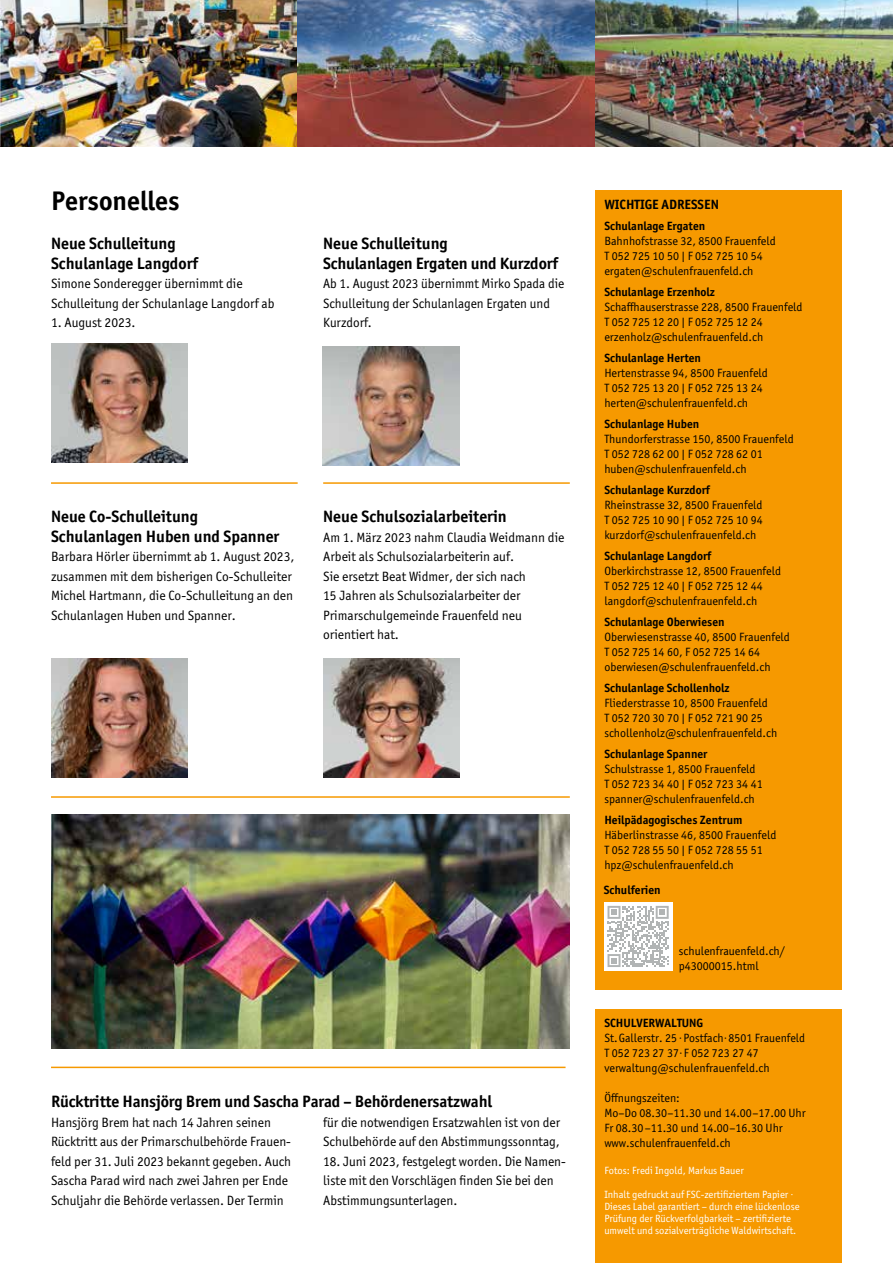
<style>
.page{position:relative;width:893px;height:1263px;background:#fff}
.page>*{position:absolute;margin:0;border:0;box-sizing:border-box;transform-origin:0 0}
.t1{font:700 27px "Officina Sans ITC Pro";color:#000}
.t2{font:700 16.5px/19.5px "Officina Sans ITC Pro";color:#000}
.t3{font:13.5px/19.5px "Officina Sans ITC Pro";color:#000}
.t4{font:700 13.5px "Officina Sans ITC Pro";color:#000}
.t5{font:12px/15px "Officina Sans ITC Pro";color:#000}
.t6{font:700 12px "Officina Sans ITC Pro";color:#000}
.t7{font:10.5px/12px "Officina Sans ITC Pro";color:#fff}
</style>
<div class="page">
<hr style="left:51px;top:482px;width:247px;height:2px;background:#f69900">
<img style="left:1px;top:0;width:297px;height:147px">
<img style="left:298px;top:0;width:297px;height:147px">
<img style="left:595px;top:0;width:298px;height:147px">
<img style="left:0;top:0;width:1px;height:147px">
<div style="left:595px;top:190px;width:247px;height:800px;background:#f69900"></div>
<div style="left:595px;top:1010px;width:247px;height:253px;background:#f69900"></div>
<div style="left:604px;top:902px;width:68px;height:69px;background:#fff"></div>
<svg style="left:607px;top:906px;width:62px;height:61px"></svg>
<img style="left:51px;top:344px;width:136px;height:119px">
<img style="left:323px;top:659px;width:136px;height:119px">
<img style="left:323px;top:347px;width:136px;height:119px">
<img style="left:51px;top:659px;width:136px;height:119px">
<hr style="left:323px;top:482px;width:247px;height:2px;background:#f69900">
<hr style="left:51px;top:796px;width:519px;height:2px;background:#f69900">
<img style="left:51px;top:814px;width:519px;height:235px">
<hr style="left:51px;top:1067px;width:515px;height:1px;background:#f69900">
<h1 class="t1" style="left:51px;top:184px;width:130px">Personelles</h1>
<h2 class="t2" style="left:51px;top:233px;width:149px">Neue Schulleitung<br>Schulanlage Langdorf</h2>
<p class="t3" style="left:51px;top:274px;width:225px">Simone Sonderegger übernimmt die<br>Schulleitung der Schulanlage Langdorf ab</p>
<p class="t3" style="left:51px;top:313px;width:86px">1. August 2023.</p>
<h2 class="t2" style="left:323px;top:233px;width:237px">Neue Schulleitung<br>Schulanlagen Ergaten und Kurzdorf</h2>
<p class="t3" style="left:323px;top:274px;width:243px">Ab 1. August 2023 übernimmt Mirko Spada die<br>Schulleitung der Schulanlagen Ergaten und<br>Kurzdorf.</p>
<h2 class="t2" style="left:51px;top:506px;width:230px">Neue Co-Schulleitung<br>Schulanlagen Huben und Spanner</h2>
<p class="t3" style="left:51px;top:547px;width:245px">Barbara Hörler übernimmt ab 1. August 2023, zusammen mit dem bisherigen Co-Schulleiter Michel Hartmann, die Co-Schulleitung an den Schulanlagen Huben und Spanner.</p>
<h2 class="t2" style="left:323px;top:506px;width:185px">Neue Schulsozialarbeiterin</h2>
<p class="t3" style="left:323px;top:527px;width:243px">Am 1. März 2023 nahm Claudia Weidmann die Arbeit als Schulsozialarbeiterin auf.<br>Sie ersetzt Beat Widmer, der sich nach<br>15 Jahren als Schulsozialarbeiter der Primarschulgemeinde Frauenfeld neu orientiert hat.</p>
<h2 class="t2" style="left:51px;top:1091px;width:442px">Rücktritte Hansjörg Brem und Sascha Parad – Behördenersatzwahl</h2>
<p class="t3" style="left:51px;top:1112px;width:242px">Hansjörg Brem hat nach 14 Jahren seinen Rücktritt aus der Primarschulbehörde Frauen&shy;feld per 31. Juli 2023 bekannt gegeben. Auch Sascha Parad wird nach zwei Jahren per Ende Schuljahr die Behörde verlassen. Der Termin</p>
<p class="t3" style="left:323px;top:1112px;width:239px">für die notwendigen Ersatzwahlen ist von der<br>Schulbehörde auf den Abstimmungssonntag,</p>
<p class="t3" style="left:323px;top:1151px;width:244px">18. Juni 2023, festgelegt worden. Die Namen&shy;liste mit den Vorschlägen finden Sie bei den<br>Abstimmungsunterlagen.</p>
<p class="t4" style="left:604px;top:196px;width:116px">WICHTIGE ADRESSEN</p>
<p class="t6" style="left:604px;top:219px;width:102px">Schulanlage Ergaten</p>
<p class="t5" style="left:604px;top:234px;width:173px">Bahnhofstrasse 32, 8500 Frauenfeld<br>T 052 725 10 50 | F 052 725 10 54 ergaten@schulenfrauenfeld.ch</p>
<p class="t6" style="left:604px;top:285px;width:112px">Schulanlage Erzenholz</p>
<p class="t5" style="left:604px;top:300px;width:200px">Schaffhauserstrasse 228, 8500 Frauenfeld<br>T 052 725 12 20 | F 052 725 12 24 erzenholz@schulenfrauenfeld.ch</p>
<p class="t6" style="left:604px;top:351px;width:98px">Schulanlage Herten</p>
<p class="t5" style="left:604px;top:366px;width:165px">Hertenstrasse 94, 8500 Frauenfeld<br>T 052 725 13 20 | F 052 725 13 24 herten@schulenfrauenfeld.ch</p>
<p class="t6" style="left:604px;top:417px;width:96px">Schulanlage Huben</p>
<p class="t5" style="left:604px;top:432px;width:191px">Thundorferstrasse 150, 8500 Frauenfeld<br>T 052 728 62 00 | F 052 728 62 01 huben@schulenfrauenfeld.ch</p>
<p class="t6" style="left:604px;top:483px;width:107px">Schulanlage Kurzdorf</p>
<p class="t5" style="left:604px;top:498px;width:160px;text-align:justify">Rheinstrasse 32, 8500 Frauenfeld T 052 725 10 90 | F 052 725 10 94 kurzdorf@schulenfrauenfeld.ch</p>
<p class="t6" style="left:604px;top:549px;width:109px">Schulanlage Langdorf</p>
<p class="t5" style="left:604px;top:564px;width:178px">Oberkirchstrasse 12, 8500 Frauenfeld<br>T 052 725 12 40 | F 052 725 12 44 langdorf@schulenfrauenfeld.ch</p>
<p class="t6" style="left:604px;top:615px;width:122px">Schulanlage Oberwiesen</p>
<p class="t5" style="left:604px;top:630px;width:187px">Oberwiesenstrasse 40, 8500 Frauenfeld<br>T 052 725 14 60, F 052 725 14 64 oberwiesen@schulenfrauenfeld.ch</p>
<p class="t6" style="left:604px;top:681px;width:127px">Schulanlage Schollenholz</p>
<p class="t5" style="left:604px;top:696px;width:174px">Fliederstrasse 10, 8500 Frauenfeld<br>T 052 720 30 70 | F 052 721 90 25 schollenholz@schulenfrauenfeld.ch</p>
<p class="t6" style="left:604px;top:747px;width:105px">Schulanlage Spanner</p>
<p class="t5" style="left:604px;top:762px;width:160px">Schulstrasse 1, 8500 Frauenfeld<br>T 052 723 34 40 | F 052 723 34 41 spanner@schulenfrauenfeld.ch</p>
<p class="t6" style="left:604px;top:813px;width:140px">Heilpädagogisches Zentrum</p>
<p class="t5" style="left:604px;top:828px;width:174px">Häberlinstrasse 46, 8500 Frauenfeld<br>T 052 728 55 50 | F 052 728 55 51 hpz@schulenfrauenfeld.ch</p>
<p class="t6" style="left:604px;top:882px;width:58px">Schulferien</p>
<p class="t5" style="left:679px;top:944px;width:108px">schulenfrauenfeld.ch/ p43000015.html</p>
<p class="t6" style="left:604px;top:1016px;width:100px">SCHULVERWALTUNG</p>
<p class="t5" style="left:604px;top:1031px;width:202px">St.Gallerstr. 25 ·Postfach·8501 Frauenfeld<br>T 052 723 27 37·F 052 723 27 47 verwaltung@schulenfrauenfeld.ch</p>
<p class="t5" style="left:604px;top:1091px;width:203px">Öffnungszeiten:<br>Mo–Do 08.30–11.30 und 14.00–17.00 Uhr<br>Fr 08.30–11.30 und 14.00–16.30 Uhr www.schulenfrauenfeld.ch</p>
<p class="t7" style="left:604px;top:1165px;width:141px">Fotos: Fredi Ingold, Markus Bauer</p>
<p class="t7" style="left:604px;top:1189px;width:197px">Inhalt gedruckt auf FSC-zertifiziertem Papier · Dieses Label garantiert – durch eine lückenlose Prüfung der Rückverfolgbarkeit – zertifizierte umwelt und sozialverträgliche Waldwirtschaft.</p>
</div>
